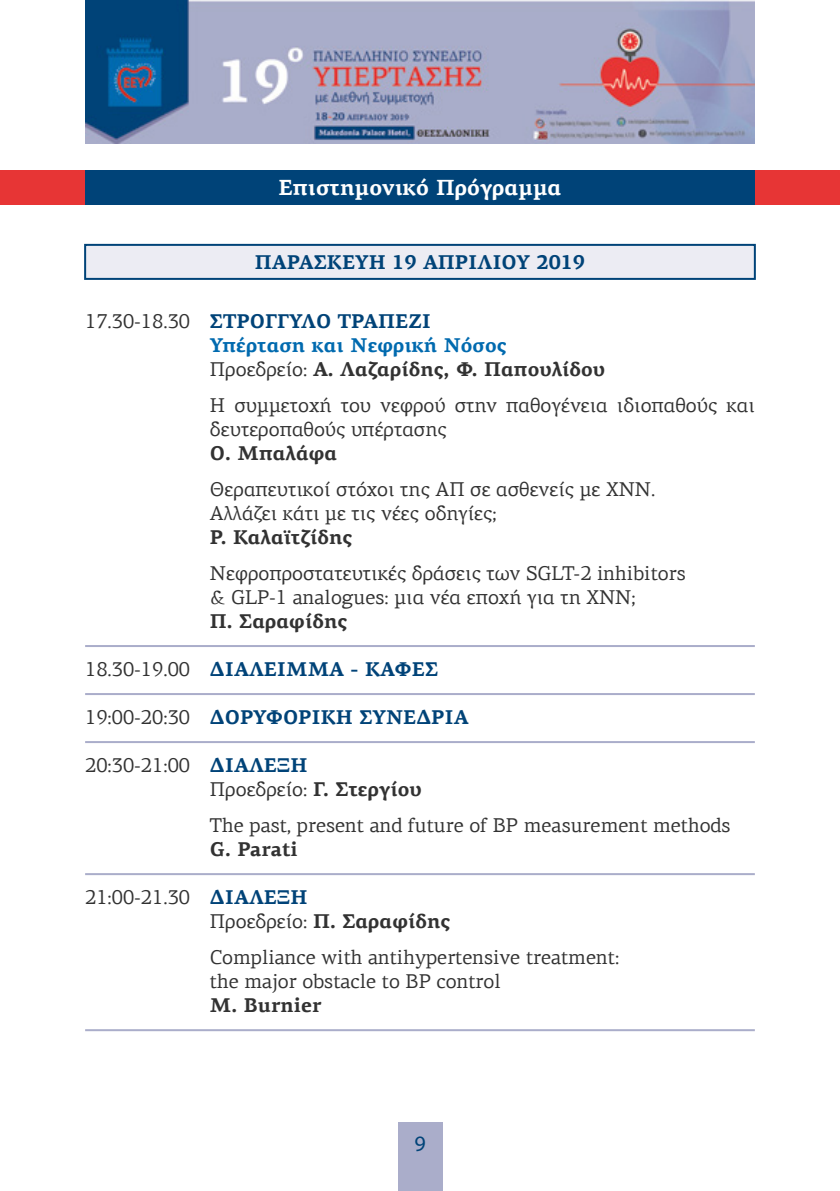
<style>
.page{position:relative;width:840px;height:1191px;background:#fff}
.page>*{position:absolute;margin:0;border:0;box-sizing:border-box;transform-origin:0 0}
.t1{font:700 22px "PF Agora Serif Pro";color:#fff}
.t2{font:22px "Myriad Pro";color:#004378}
.t3{font:20px/24px "PF Agora Serif Pro";color:#323232}
.t4{font:700 20px/24px "PF Agora Serif Pro";color:#323232}
.t5{font:700 20px "PF Agora Serif Pro";color:#004378}
.s1{font-weight:400}
.s2{color:#004378}
.s3{color:#006aaf}
.s4{font-weight:400;color:#323232}
.s5{font-weight:700;color:#004378}
.s6{font-weight:700}
</style>
<div class="page">
<div style="left:397px;top:1123px;width:45px;height:68px;background:#aaadca"></div>
<div style="left:0;top:170px;width:839px;height:34px;background:#e73535"></div>
<img style="left:85px;top:0;width:669px;height:144px">
<div style="left:85px;top:170px;width:669px;height:34px;background:#004378"></div>
<hr style="left:85px;top:645px;width:669px;height:2px;background:#aaadca">
<hr style="left:85px;top:693px;width:669px;height:2px;background:#aaadca">
<hr style="left:85px;top:741px;width:669px;height:2px;background:#aaadca">
<hr style="left:85px;top:873px;width:669px;height:2px;background:#aaadca">
<hr style="left:85px;top:1029px;width:669px;height:2px;background:#aaadca">
<div style="left:85px;top:245px;width:669px;height:34px;background:#ececf3"></div>
<div style="left:84px;top:244px;width:671px;height:36px;border:2px solid #004378"></div>
<p class="t1" style="left:278px;top:174px;width:284px">Επιστημονικό Πρόγραμμα</p>
<p class="t5" style="left:255px;top:250px;width:331px">ΠΑΡΑΣΚΕΥΗ 19 ΑΠΡΙΛΙΟΥ 2019</p>
<p class="t4" style="left:210px;top:310px;width:396px;text-indent:-125px"><span class="s1">17.30-18.30</span> <span class="s2">ΣΤΡΟΓΓΥΛΟ ΤΡΑΠΕΖΙ<br></span><span class="s3">Υπέρταση και Νεφρική Νόσος<br></span><span class="s1">Προεδρείο:</span> Α. Λαζαρίδης, Φ. Παπουλίδου</p>
<p class="t3" style="left:210px;top:393px;width:546px">Η συμμετοχή του νεφρού στην παθογένεια ιδιοπαθούς και δευτεροπαθούς υπέρτασης</p>
<p class="t4" style="left:210px;top:442px;width:129px">Ο. Μπαλάφα</p>
<p class="t3" style="left:210px;top:477px;width:446px">Θεραπευτικοί στόχοι της ΑΠ σε ασθενείς με ΧΝΝ.<br>Αλλάζει κάτι με τις νέες οδηγίες;</p>
<p class="t4" style="left:210px;top:526px;width:144px">Ρ. Καλαϊτζίδης</p>
<p class="t3" style="left:210px;top:561px;width:477px">Νεφροπροστατευτικές δράσεις των SGLT-2 inhibitors &amp; GLP-1 analogues: μια νέα εποχή για τη ΧΝΝ;</p>
<p class="t4" style="left:210px;top:610px;width:139px">Π. Σαραφίδης</p>
<p class="t5" style="left:85px;top:656px;width:354px"><span class="s4">18.30-19.00</span> ΔΙΑΛΕΙΜΜΑ - ΚΑΦΕΣ</p>
<p class="t5" style="left:85px;top:704px;width:385px"><span class="s4">19:00-20:30</span> ΔΟΡΥΦΟΡΙΚΗ ΣΥΝΕΔΡΙΑ</p>
<p class="t3" style="left:210px;top:753px;width:213px;text-indent:-125px">20:30-21:00 <span class="s5">ΔΙΑΛΕΞΗ<br></span>Προεδρείο: <span class="s6">Γ. Στεργίου</span></p>
<p class="t3" style="left:210px;top:813px;width:522px">The past, present and future of BP measurement methods</p>
<p class="t4" style="left:210px;top:838px;width:89px">G. Parati</p>
<p class="t3" style="left:210px;top:885px;width:242px;text-indent:-125px">21:00-21.30 <span class="s5">ΔΙΑΛΕΞΗ<br></span>Προεδρείο: <span class="s6">Π. Σαραφίδης</span></p>
<p class="t3" style="left:210px;top:945px;width:410px">Compliance with antihypertensive treatment: the major obstacle to BP control</p>
<p class="t4" style="left:210px;top:994px;width:113px">Μ. Burnier</p>
<p class="t2" style="left:414px;top:1129px;width:13px">9</p>
</div>
